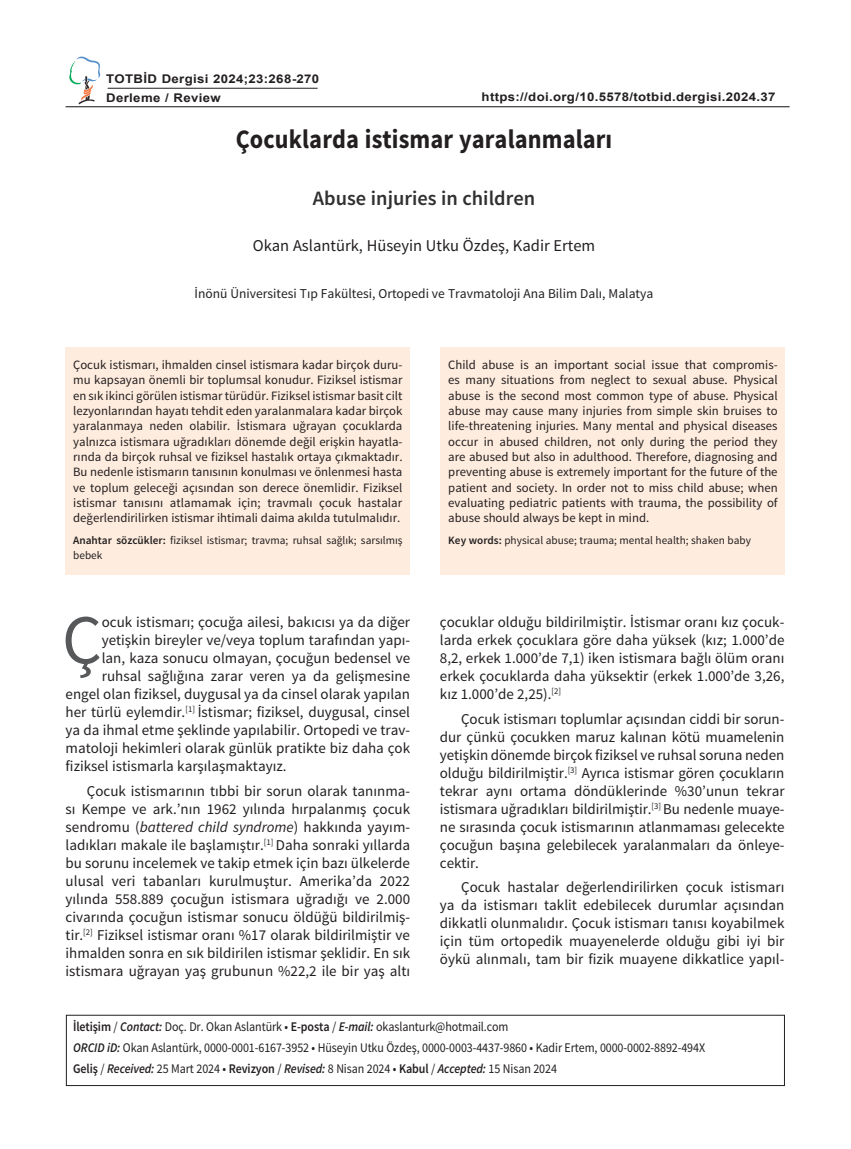
<style>
.page{position:relative;width:851px;height:1149px;background:#fff}
.page>*{position:absolute;margin:0;border:0;box-sizing:border-box;transform-origin:0 0}
.t1{font:69.9px "Source Sans Pro";color:#57585a}
.t2{font:700 26.7px "Source Sans Pro";letter-spacing:.005em;color:#231f20;scale:.91 1}
.t3{font:600 20.4px "Source Sans Pro";color:#312f30}
.t4{font:16.5px "Source Sans Pro";color:#231f20}
.t5{font:15px/18px "Source Sans Pro";color:#231f20;text-align:justify}
.t6{font:13.5px "Source Sans Pro";color:#231f20}
.t7{font:13.2px/20.9px "Source Sans Pro";letter-spacing:-.01em;color:#231f20;scale:.91 1}
.t8{font:12.75px/15.3px "Source Sans Pro";color:#231f20;text-align:justify}
.t9{font:700 12px/18.8px "Arial";letter-spacing:.025em;color:#231f20;scale:1.1 1}
.t10{font:11.25px/15.3px "Source Sans Pro";color:#231f20}
.s1{font-weight:600}
.s2{font-style:italic}
.s3{font-weight:600;font-style:italic}
</style>
<div class="page">
<div style="left:440px;top:347px;width:345px;height:227px;background:#feecde"></div>
<div style="left:66px;top:347px;width:344px;height:227px;background:#feecde"></div>
<svg style="left:69px;top:57px;width:31px;height:47px"></svg>
<hr style="left:108px;top:88px;width:209px;height:1px;background:#231f20">
<hr style="left:66px;top:106px;width:723px;height:1px;background:#231f20">
<div style="left:66px;top:1014px;width:718px;height:71px;border:1px solid #231f20"></div>
<p class="t9" style="left:106px;top:70px;width:195px">TOTBİD Dergisi 2024;23:268-270<br>Derleme / Review</p>
<p class="t9" style="left:481px;top:88px;width:268px">https://doi.org/10.5578/totbid.dergisi.2024.37</p>
<h2 class="t2" style="left:236px;top:122px;width:415px">Çocuklarda istismar yaralanmaları</h2>
<h3 class="t3" style="left:313px;top:186px;width:224px">Abuse injuries in children</h3>
<p class="t4" style="left:253px;top:236px;width:344px">Okan Aslantürk, Hüseyin Utku Özdeş, Kadir Ertem</p>
<p class="t6" style="left:195px;top:284px;width:460px">İnönü Üniversitesi Tıp Fakültesi, Ortopedi ve Travmatoloji Ana Bilim Dalı, Malatya</p>
<p class="t8" style="left:73px;top:357px;width:331px">Çocuk istismarı, ihmalden cinsel istismara kadar birçok duru&shy;mu kapsayan önemli bir toplumsal konudur. Fiziksel istismar en sık ikinci görülen istismar türüdür. Fiziksel istismar basit cilt lezyonlarından hayatı tehdit eden yaralanmalara kadar birçok yaralanmaya neden olabilir. İstismara uğrayan çocuklarda yalnızca istismara uğradıkları dönemde değil erişkin hayatla&shy;rında da birçok ruhsal ve fiziksel hastalık ortaya çıkmaktadır.<br>Bu nedenle istismarın tanısının konulması ve önlenmesi hasta ve toplum geleceği açısından son derece önemlidir. Fiziksel istismar tanısını atlamamak için; travmalı çocuk hastalar değerlendirilirken istismar ihtimali daima akılda tutulmalıdır.</p>
<p class="t10" style="left:73px;top:532px;width:331px"><span class="s1">Anahtar sözcükler:</span> fiziksel istismar; travma; ruhsal sağlık; sarsılmış bebek</p>
<h1 class="t1" style="left:62px;top:596px;width:41px">Ç</h1>
<p class="t5" style="left:102px;top:613px;width:310px">ocuk istismarı; çocuğa ailesi, bakıcısı ya da diğer</p>
<p class="t5" style="left:102px;top:631px;width:310px">yetişkin bireyler ve/veya toplum tarafından yapı-</p>
<p class="t5" style="left:102px;top:649px;width:310px">lan, kaza sonucu olmayan, çocuğun bedensel ve</p>
<p class="t5" style="left:102px;top:667px;width:310px">ruhsal sağlığına zarar veren ya da gelişmesine</p>
<p class="t5" style="left:66px;top:685px;width:346px">engel olan fiziksel, duygusal ya da cinsel olarak yapılan</p>
<p class="t5" style="left:66px;top:703px;width:346px">her türlü eylemdir.<sup>[1]</sup> İstismar; fiziksel, duygusal, cinsel</p>
<p class="t5" style="left:66px;top:721px;width:346px">ya da ihmal etme şeklinde yapılabilir. Ortopedi ve trav-</p>
<p class="t5" style="left:66px;top:739px;width:346px">matoloji hekimleri olarak günlük pratikte biz daha çok</p>
<p class="t5" style="left:66px;top:757px;width:222px">fiziksel istismarla karşılaşmaktayız.</p>
<p class="t5" style="left:66px;top:781px;width:346px;text-indent:21px">Çocuk istismarının tıbbi bir sorun olarak tanınma&shy;sı Kempe ve ark.’nın 1962 yılında hırpalanmış çocuk sendromu (<span class="s2">battered child syndrome</span>) hakkında yayım&shy;ladıkları makale ile başlamıştır.<sup>[1]</sup> Daha sonraki yıllarda bu sorunu incelemek ve takip etmek için bazı ülkelerde ulusal veri tabanları kurulmuştur. Amerika’da 2022 yılında 558.889 çocuğun istismara uğradığı ve 2.000 civarında çocuğun istismar sonucu öldüğü bildirilmiş&shy;tir.<sup>[2]</sup> Fiziksel istismar oranı %17 olarak bildirilmiştir ve ihmalden sonra en sık bildirilen istismar şeklidir. En sık istismara uğrayan yaş grubunun %22,2 ile bir yaş altı</p>
<p class="t8" style="left:448px;top:357px;width:331px">Child abuse is an important social issue that compromis&shy;es many situations from neglect to sexual abuse. Physical abuse is the second most common type of abuse. Physical abuse may cause many injuries from simple skin bruises to life-threatening injuries. Many mental and physical diseases occur in abused children, not only during the period they are abused but also in adulthood. Therefore, diagnosing and preventing abuse is extremely important for the future of the patient and society. In order not to miss child abuse; when evaluating pediatric patients with trauma, the possibility of abuse should always be kept in mind.</p>
<p class="t10" style="left:448px;top:532px;width:304px"><span class="s1">Key words:</span> physical abuse; trauma; mental health; shaken baby</p>
<p class="t5" style="left:440px;top:613px;width:346px">çocuklar olduğu bildirilmiştir. İstismar oranı kız çocuk&shy;larda erkek çocuklara göre daha yüksek (kız; 1.000’de 8,2, erkek 1.000’de 7,1) iken istismara bağlı ölüm oranı erkek çocuklarda daha yüksektir (erkek 1.000’de 3,26, kız 1.000’de 2,25).<sup>[2]</sup></p>
<p class="t5" style="left:440px;top:709px;width:346px;text-indent:21px">Çocuk istismarı toplumlar açısından ciddi bir sorun&shy;dur çünkü çocukken maruz kalınan kötü muamelenin yetişkin dönemde birçok fiziksel ve ruhsal soruna neden olduğu bildirilmiştir.<sup>[3]</sup> Ayrıca istismar gören çocukların tekrar aynı ortama döndüklerinde %30’unun tekrar istismara uğradıkları bildirilmiştir.<sup>[3]</sup> Bu nedenle muaye&shy;ne sırasında çocuk istismarının atlanmaması gelecekte çocuğun başına gelebilecek yaralanmaları da önleye&shy;cektir.</p>
<p class="t5" style="left:440px;top:878px;width:346px;text-indent:21px">Çocuk hastalar değerlendirilirken çocuk istismarı ya da istismarı taklit edebilecek durumlar açısından dikkatli olunmalıdır. Çocuk istismarı tanısı koyabilmek için tüm ortopedik muayenelerde olduğu gibi iyi bir öykü alınmalı, tam bir fizik muayene dikkatlice yapıl-</p>
<p class="t7" style="left:73px;top:1016px;width:695px"><span class="s1">İletişim</span> / <span class="s3">Contact:</span> Doç. Dr. Okan Aslantürk • <span class="s1">E-posta</span> / <span class="s3">E-mail:</span> okaslanturk@hotmail.com<br><span class="s3">ORCID iD:</span> Okan Aslantürk, 0000-0001-6167-3952 • Hüseyin Utku Özdeş, 0000-0003-4437-9860 • Kadir Ertem, 0000-0002-8892-494X<br><span class="s1">Geliş</span> / <span class="s3">Received:</span> 25 Mart 2024 • <span class="s1">Revizyon</span> / <span class="s3">Revised:</span> 8 Nisan 2024 • <span class="s1">Kabul</span> / <span class="s3">Accepted:</span> 15 Nisan 2024</p>
</div>
